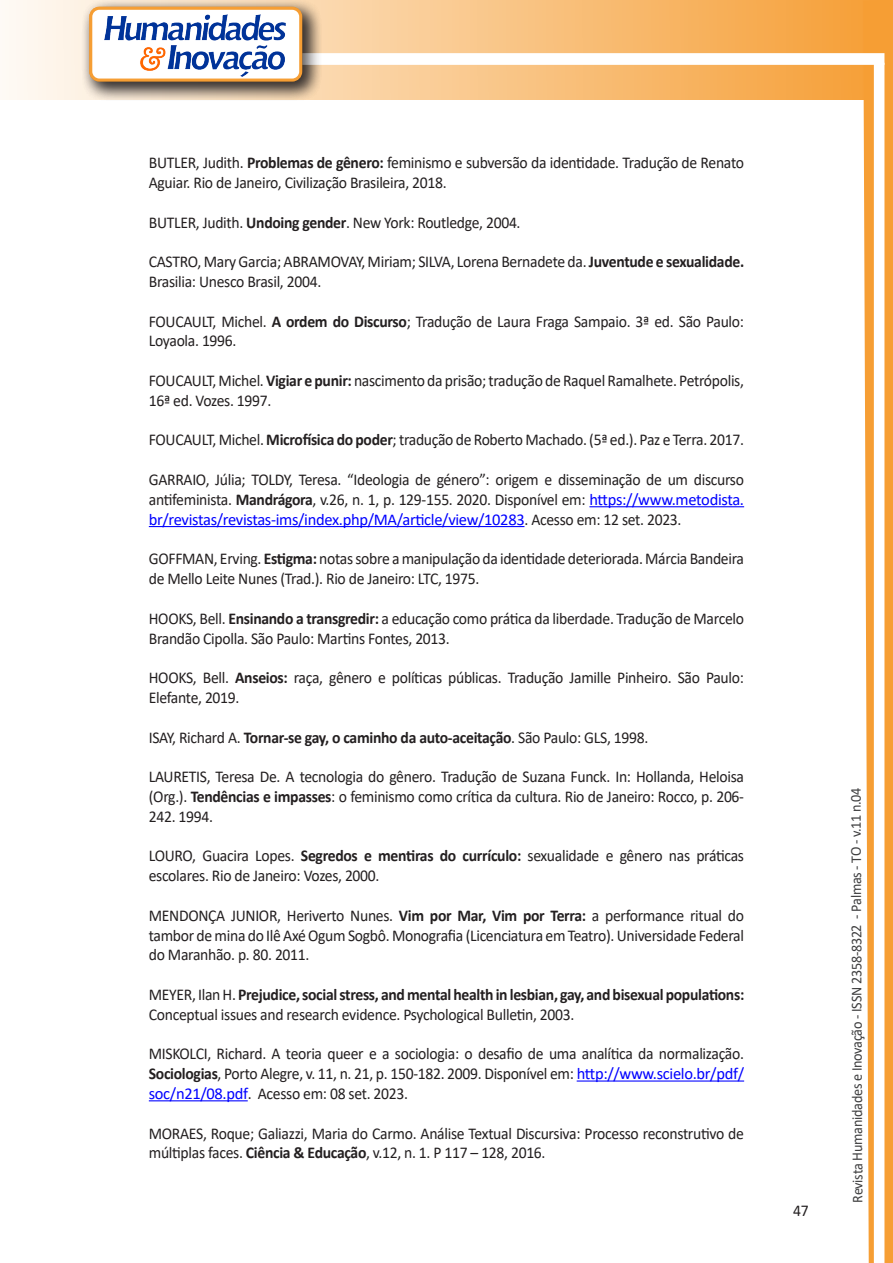
<style>
.page{position:relative;width:893px;height:1263px;background:#fff}
.page>*{position:absolute;margin:0;border:0;box-sizing:border-box;transform-origin:0 0}
.texto{font:16.5px/19.8px "Calibri";letter-spacing:-.02em;color:#231f20;scale:.95 1}
.texto-2{font:700 16.5px "Calibri";letter-spacing:-.02em;color:#231f20;scale:.95 1}
.t1{font:15px "Calibri";letter-spacing:-.025em;color:#3e3e3f;scale:.95 1}
.s1{font-weight:700}
.s2{color:#00f}
.s3{font-weight:400}
</style>
<div class="page">
<svg style="left:5px;top:0;width:858px;height:100px;background:#f9c484"></svg>
<div style="left:302px;top:53px;width:582px;height:12px;background:#fff;border:2px solid #fff"></div>
<svg style="left:863px;top:0;width:30px;height:1263px"></svg>
<div style="left:81px;top:0;width:241px;height:102px;background:#231f20;opacity:.75"></div>
<div style="left:91px;top:8px;width:210px;height:72px;background:#fff;border-radius:9px"></div>
<img style="left:104px;top:14px;width:181px;height:62px">
<div style="left:89px;top:7px;width:213px;height:75px;border:3px solid #f69e34;border-radius:9px"></div>
<hr style="left:589px;top:506px;width:155px;height:1px;background:#00f">
<hr style="left:149px;top:526px;width:375px;height:1px;background:#00f">
<hr style="left:577px;top:1080px;width:167px;height:1px;background:#00f">
<hr style="left:149px;top:1100px;width:99px;height:1px;background:#00f">
<p class="texto" style="left:149px;top:152px;width:628px">BUTLER, Judith. <span class="s1">Problemas de gênero:</span> feminismo e subversão da identidade. Tradução de Renato<br>Aguiar. Rio de Janeiro, Civilização Brasileira, 2018.</p>
<p class="texto" style="left:149px;top:212px;width:393px">BUTLER, Judith. <span class="s1">Undoing gender</span>. New York: Routledge, 2004.</p>
<p class="texto" style="left:149px;top:251px;width:628px">CASTRO, Mary Garcia; ABRAMOVAY, Miriam; SILVA, Lorena Bernadete da. <span class="s1">Juventude e sexualidade.<br></span>Brasilia: Unesco Brasil, 2004.</p>
<p class="texto" style="left:149px;top:311px;width:628px">FOUCAULT, Michel. <span class="s1">A ordem do Discurso</span>; Tradução de Laura Fraga Sampaio. 3ª ed. São Paulo:<br>Loyaola. 1996.</p>
<p class="texto" style="left:149px;top:370px;width:628px">FOUCAULT, Michel. <span class="s1">Vigiar e punir:</span> nascimento da prisão; tradução de Raquel Ramalhete. Petrópolis,<br>16ª ed. Vozes. 1997.</p>
<p class="texto" style="left:149px;top:430px;width:628px">FOUCAULT, Michel. <span class="s1">Microfísica do poder</span>; tradução de Roberto Machado. (5ª ed.). Paz e Terra. 2017.</p>
<p class="texto" style="left:149px;top:469px;width:628px;text-align:justify">GARRAIO, Júlia; TOLDY, Teresa. “Ideologia de género”: origem e disseminação de um discurso antifeminista. <span class="s1">Mandrágora</span>, v.26, n. 1, p. 129-155. 2020. Disponível em: <span class="s2">https://www.metodista. br/revistas/revistas-ims/index.php/MA/article/view/10283</span>. Acesso em: 12 set. 2023.</p>
<p class="texto" style="left:149px;top:548px;width:628px">GOFFMAN, Erving. <span class="s1">Estigma:</span> notas sobre a manipulação da identidade deteriorada. Márcia Bandeira de Mello Leite Nunes (Trad.). Rio de Janeiro: LTC, 1975.</p>
<p class="texto" style="left:149px;top:608px;width:628px">HOOKS, Bell. <span class="s1">Ensinando a transgredir:</span> a educação como prática da liberdade. Tradução de Marcelo<br>Brandão Cipolla. São Paulo: Martins Fontes, 2013.</p>
<p class="texto" style="left:149px;top:667px;width:628px">HOOKS, Bell. <span class="s1">Anseios:</span> raça, gênero e políticas públicas. Tradução Jamille Pinheiro. São Paulo:<br>Elefante, 2019.</p>
<p class="texto-2" style="left:149px;top:725px;width:527px"><span class="s3">ISAY, Richard A.</span> Tornar-se gay, o caminho da auto-aceitação<span class="s3">. São Paulo: GLS, 1998.</span></p>
<p class="texto" style="left:149px;top:766px;width:628px;text-align:justify">LAURETIS, Teresa De. A tecnologia do gênero. Tradução de Suzana Funck. In: Hollanda, Heloisa (Org.). <span class="s1">Tendências e impasses</span>: o feminismo como crítica da cultura. Rio de Janeiro: Rocco, p. 206- 242. 1994.</p>
<p class="texto" style="left:149px;top:845px;width:628px">LOURO, Guacira Lopes. <span class="s1">Segredos e mentiras do currículo:</span> sexualidade e gênero nas práticas escolares. Rio de Janeiro: Vozes, 2000.</p>
<p class="texto" style="left:149px;top:905px;width:628px;text-align:justify">MENDONÇA JUNIOR, Heriverto Nunes. <span class="s1">Vim por Mar, Vim por Terra:</span> a performance ritual do tambor de mina do Ilê Axé Ogum Sogbô. Monografia (Licenciatura em Teatro). Universidade Federal do Maranhão. p. 80. 2011.</p>
<p class="texto" style="left:149px;top:984px;width:628px">MEYER, Ilan H. <span class="s1">Prejudice, social stress, and mental health in lesbian, gay, and bisexual populations:<br></span>Conceptual issues and research evidence. Psychological Bulletin, 2003.</p>
<p class="texto" style="left:149px;top:1043px;width:628px;text-align:justify">MISKOLCI, Richard. A teoria queer e a sociologia: o desafio de uma analítica da normalização.<br><span class="s1">Sociologias</span>, Porto Alegre, v. 11, n. 21, p. 150-182. 2009. Disponível em: <span class="s2">http://www.scielo.br/pdf/ soc/n21/08.pdf</span>. Acesso em: 08 set. 2023.</p>
<p class="texto" style="left:149px;top:1123px;width:628px">MORAES, Roque; Galiazzi, Maria do Carmo. Análise Textual Discursiva: Processo reconstrutivo de múltiplas faces. <span class="s1">Ciência &amp; Educação</span>, v.12, n. 1. P 117 – 128, 2016.</p>
<p class="texto" style="left:793px;top:1200px;width:18px">47</p>
<p class="t1" style="left:846px;top:1203px;width:439px;rotate:-90deg">Revista Humanidades e Inovação - ISSN 2358-8322 - Palmas - TO - v.11 n.04</p>
</div>
